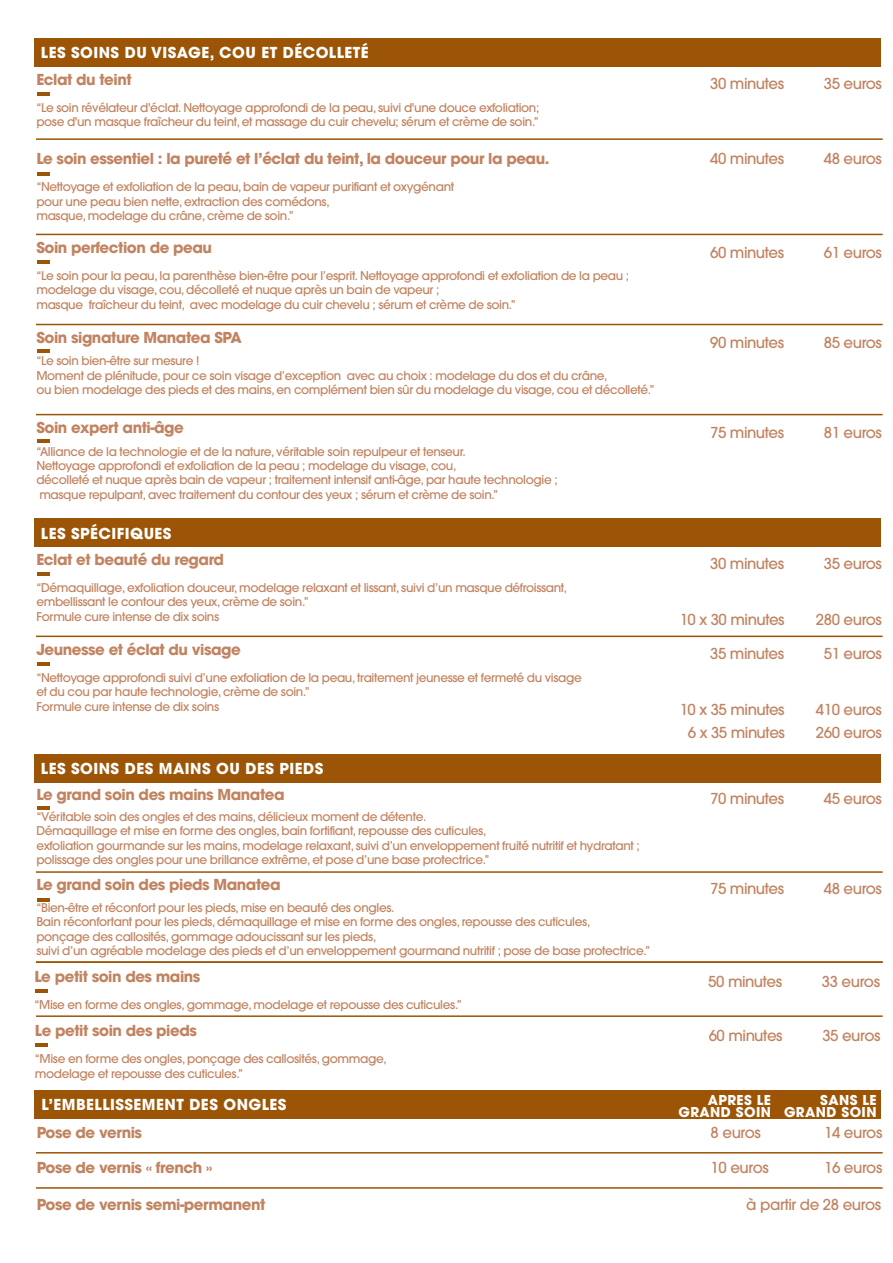
<style>
.page{position:relative;width:893px;height:1263px;background:#fff}
.page>*{position:absolute;margin:0;border:0;box-sizing:border-box;transform-origin:0 0}
.t1{font:700 15px "Avant Garde";letter-spacing:-.03em;color:#c18360}
.t2{font:500 15px "ITC Avant Garde Pro";letter-spacing:-.03em;color:#c18360}
.t3{font:700 15px "Avant Garde";letter-spacing:.03em;color:#fff}
.t4{font:700 13.5px/12px "Avant Garde";letter-spacing:.03em;color:#fff;text-align:right}
.t5{font:500 12px/14.4px "Avant Garde";letter-spacing:-.03em;color:#c18360}
</style>
<div class="page">
<div style="left:34px;top:38px;width:847px;height:29px;background:#9c5506"></div>
<hr style="left:36px;top:234px;width:847px;height:1px;background:#9c5506">
<hr style="left:36px;top:138px;width:847px;height:2px;background:#9c5506">
<svg style="left:37px;top:92px;width:12px;height:3px"></svg>
<svg style="left:36px;top:990px;width:12px;height:3px"></svg>
<svg style="left:36px;top:1044px;width:12px;height:3px"></svg>
<hr style="left:36px;top:324px;width:847px;height:1px;background:#9c5506">
<hr style="left:36px;top:414px;width:847px;height:1px;background:#9c5506">
<svg style="left:37px;top:261px;width:12px;height:3px"></svg>
<svg style="left:37px;top:349px;width:12px;height:3px"></svg>
<svg style="left:37px;top:439px;width:12px;height:3px"></svg>
<div style="left:34px;top:518px;width:847px;height:29px;background:#9c5506"></div>
<hr style="left:36px;top:636px;width:847px;height:1px;background:#9c5506">
<svg style="left:37px;top:572px;width:12px;height:3px"></svg>
<svg style="left:37px;top:663px;width:12px;height:3px"></svg>
<div style="left:34px;top:754px;width:847px;height:29px;background:#9c5506"></div>
<hr style="left:36px;top:871px;width:847px;height:2px;background:#9c5506">
<svg style="left:37px;top:807px;width:12px;height:3px"></svg>
<svg style="left:37px;top:898px;width:12px;height:3px"></svg>
<hr style="left:36px;top:961px;width:847px;height:2px;background:#9c5506">
<div style="left:34px;top:1090px;width:847px;height:29px;background:#9c5506"></div>
<hr style="left:36px;top:1152px;width:847px;height:1px;background:#9c5506">
<hr style="left:36px;top:1187px;width:847px;height:2px;background:#9c5506">
<hr style="left:36px;top:1015px;width:847px;height:2px;background:#9c5506">
<svg style="left:37px;top:172px;width:12px;height:3px"></svg>
<p class="t3" style="left:41px;top:43px;width:329px">LES SOINS DU VISAGE, COU ET DÉCOLLETÉ</p>
<p class="t1" style="left:36px;top:69px;width:97px">Eclat du teint</p>
<p class="t5" style="left:36px;top:100px;width:505px">“Le soin révélateur d'éclat. Nettoyage approfondi de la peau, suivi d'une douce exfoliation; pose d'un masque fraîcheur du teint, et massage du cuir chevelu; sérum et crème de soin.”</p>
<p class="t1" style="left:36px;top:149px;width:515px">Le soin essentiel : la pureté et l’éclat du teint, la douceur pour la peau.</p>
<p class="t5" style="left:36px;top:180px;width:419px">“Nettoyage et exfoliation de la peau, bain de vapeur purifiant et oxygénant pour une peau bien nette, extraction des comédons,<br>masque, modelage du crâne, crème de soin.”</p>
<p class="t1" style="left:36px;top:238px;width:177px">Soin perfection de peau</p>
<p class="t5" style="left:36px;top:268px;width:594px">“Le soin pour la peau, la parenthèse bien-être pour l’esprit. Nettoyage approfondi et exfoliation de la peau ; modelage du visage, cou, décolleté et nuque après un bain de vapeur ;<br>masque fraîcheur du teint, avec modelage du cuir chevelu ; sérum et crème de soin.”</p>
<p class="t1" style="left:36px;top:328px;width:207px">Soin signature Manatea SPA</p>
<p class="t5" style="left:36px;top:354px;width:620px">“Le soin bien-être sur mesure !<br>Moment de plénitude, pour ce soin visage d’exception avec au choix : modelage du dos et du crâne,<br>ou bien modelage des pieds et des mains, en complément bien sûr du modelage du visage, cou et décolleté.”</p>
<p class="t1" style="left:36px;top:418px;width:149px">Soin expert anti-âge</p>
<p class="t5" style="left:36px;top:444px;width:523px">“Alliance de la technologie et de la nature, véritable soin repulpeur et tenseur.<br>Nettoyage approfondi et exfoliation de la peau ; modelage du visage, cou,<br>décolleté et nuque après bain de vapeur ; traitement intensif anti-âge, par haute technologie ; masque repulpant, avec traitement du contour des yeux ; sérum et crème de soin.”</p>
<p class="t3" style="left:41px;top:523px;width:132px">LES SPÉCIFIQUES</p>
<p class="t1" style="left:36px;top:550px;width:189px">Eclat et beauté du regard</p>
<p class="t5" style="left:36px;top:580px;width:532px">“Démaquillage, exfoliation douceur, modelage relaxant et lissant, suivi d’un masque défroissant, embellissant le contour des yeux, crème de soin.”<br>Formule cure intense de dix soins</p>
<p class="t1" style="left:36px;top:640px;width:206px">Jeunesse et éclat du visage</p>
<p class="t5" style="left:36px;top:670px;width:547px">“Nettoyage approfondi suivi d’une exfoliation de la peau, traitement jeunesse et fermeté du visage et du cou par haute technologie, crème de soin.”<br>Formule cure intense de dix soins</p>
<p class="t3" style="left:41px;top:758px;width:284px">LES SOINS DES MAINS OU DES PIEDS</p>
<p class="t1" style="left:36px;top:784px;width:250px">Le grand soin des mains Manatea</p>
<p class="t5" style="left:36px;top:809px;width:605px">“Véritable soin des ongles et des mains, délicieux moment de détente.<br>Démaquillage et mise en forme des ongles, bain fortifiant, repousse des cuticules,<br>exfoliation gourmande sur les mains, modelage relaxant, suivi d’un enveloppement fruité nutritif et hydratant ; polissage des ongles pour une brillance extrême, et pose d’une base protectrice.”</p>
<p class="t1" style="left:36px;top:875px;width:246px">Le grand soin des pieds Manatea</p>
<p class="t5" style="left:36px;top:900px;width:615px">“Bien-être et réconfort pour les pieds, mise en beauté des ongles.<br>Bain réconfortant pour les pieds, démaquillage et mise en forme des ongles, repousse des cuticules,<br>ponçage des callosités, gommage adoucissant sur les pieds,<br>suivi d’un agréable modelage des pieds et d’un enveloppement gourmand nutritif ; pose de base protectrice.”</p>
<p class="t1" style="left:34px;top:967px;width:167px">Le petit soin des mains</p>
<p class="t5" style="left:34px;top:998px;width:429px">“Mise en forme des ongles, gommage, modelage et repousse des cuticules.”</p>
<p class="t1" style="left:35px;top:1021px;width:164px">Le petit soin des pieds</p>
<p class="t5" style="left:35px;top:1052px;width:353px">“Mise en forme des ongles, ponçage des callosités, gommage, modelage et repousse des cuticules.”</p>
<p class="t2" style="left:710px;top:74px;width:75px">30 minutes</p>
<p class="t2" style="left:824px;top:74px;width:60px">35 euros</p>
<p class="t2" style="left:710px;top:149px;width:75px">40 minutes</p>
<p class="t2" style="left:824px;top:149px;width:60px">48 euros</p>
<p class="t2" style="left:710px;top:242px;width:75px">60 minutes</p>
<p class="t2" style="left:824px;top:242px;width:60px">61 euros</p>
<p class="t2" style="left:710px;top:333px;width:75px">90 minutes</p>
<p class="t2" style="left:824px;top:333px;width:60px">85 euros</p>
<p class="t2" style="left:710px;top:423px;width:75px">75 minutes</p>
<p class="t2" style="left:824px;top:423px;width:60px">81 euros</p>
<p class="t2" style="left:710px;top:554px;width:75px">30 minutes</p>
<p class="t2" style="left:824px;top:554px;width:60px">35 euros</p>
<p class="t2" style="left:680px;top:610px;width:106px">10 x 30 minutes</p>
<p class="t2" style="left:816px;top:610px;width:68px">280 euros</p>
<p class="t2" style="left:710px;top:644px;width:75px">35 minutes</p>
<p class="t2" style="left:824px;top:644px;width:60px">51 euros</p>
<p class="t2" style="left:680px;top:700px;width:106px">10 x 35 minutes</p>
<p class="t2" style="left:816px;top:700px;width:68px">410 euros</p>
<p class="t2" style="left:688px;top:723px;width:99px">6 x 35 minutes</p>
<p class="t2" style="left:816px;top:723px;width:68px">260 euros</p>
<p class="t2" style="left:710px;top:789px;width:75px">70 minutes</p>
<p class="t2" style="left:824px;top:789px;width:60px">45 euros</p>
<p class="t2" style="left:710px;top:879px;width:75px">75 minutes</p>
<p class="t2" style="left:824px;top:879px;width:60px">48 euros</p>
<p class="t2" style="left:708px;top:972px;width:75px">50 minutes</p>
<p class="t2" style="left:822px;top:972px;width:60px">33 euros</p>
<p class="t2" style="left:709px;top:1026px;width:75px">60 minutes</p>
<p class="t2" style="left:822px;top:1026px;width:60px">35 euros</p>
<p class="t3" style="left:41px;top:1095px;width:247px">L’EMBELLISSEMENT DES ONGLES</p>
<p class="t4" style="left:678px;top:1094px;width:94px">APRES LE<br>GRAND SOIN</p>
<p class="t4" style="left:784px;top:1094px;width:94px">SANS LE<br>GRAND SOIN</p>
<p class="t1" style="left:37px;top:1123px;width:107px">Pose de vernis</p>
<p class="t2" style="left:711px;top:1123px;width:52px">8 euros</p>
<p class="t2" style="left:824px;top:1123px;width:60px">14 euros</p>
<p class="t1" style="left:37px;top:1158px;width:177px">Pose de vernis « french »</p>
<p class="t2" style="left:711px;top:1158px;width:60px">10 euros</p>
<p class="t2" style="left:824px;top:1158px;width:60px">16 euros</p>
<p class="t1" style="left:37px;top:1195px;width:230px">Pose de vernis semi-permanent</p>
<p class="t2" style="left:746px;top:1195px;width:136px">à partir de 28 euros</p>
</div>
